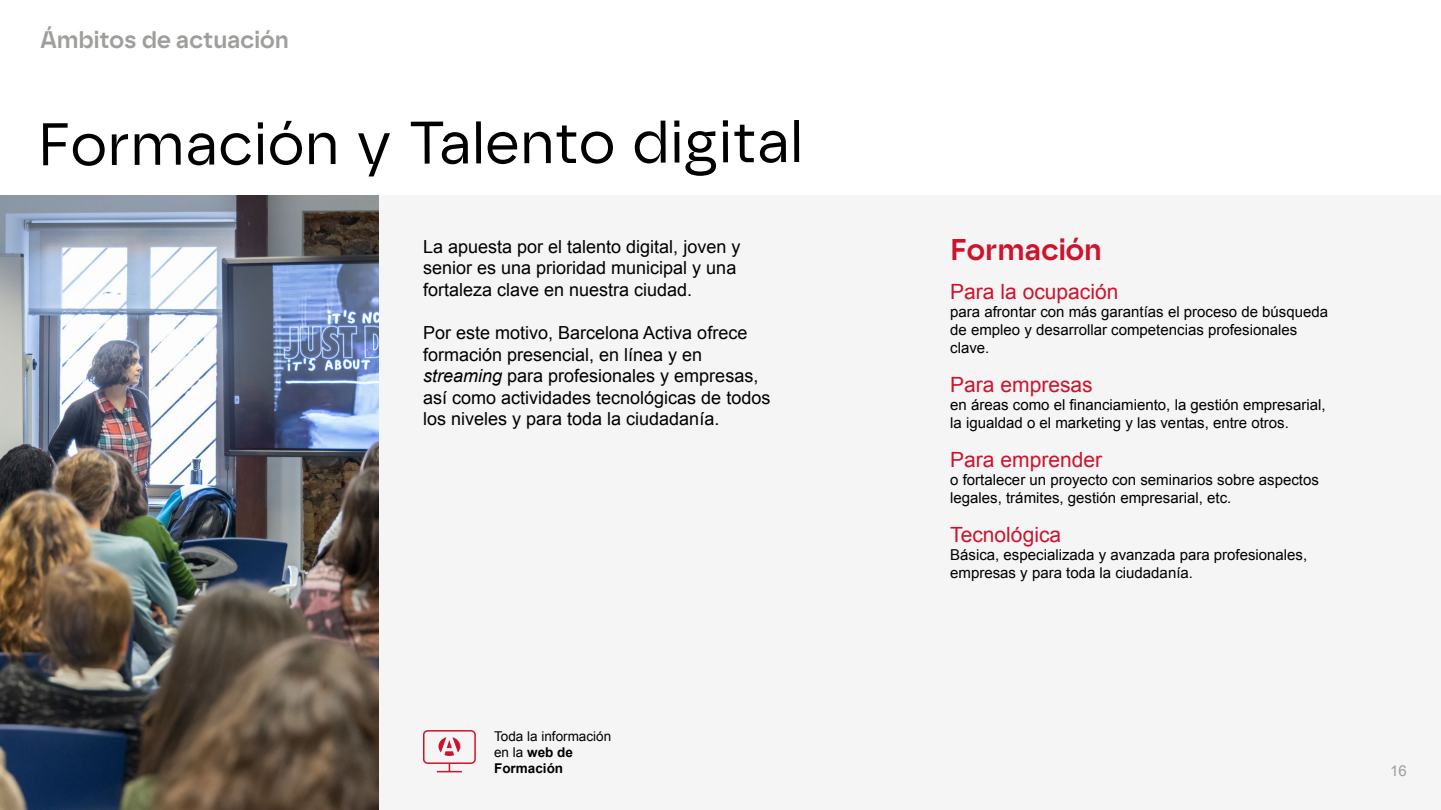
<style>
.page{position:relative;width:1441px;height:810px;background:#fff}
.page>*{position:absolute;margin:0;border:0;box-sizing:border-box;transform-origin:0 0}
.t1{font:60px "Safiro";letter-spacing:-.005em;color:#000}
.Secció___Titol_N2{font:600 30px "Safiro";color:#ce132d}
.t2{font:600 24px "Safiro";color:#9e9e9c}
.Secció___Títol_N3{font:21px "Arial";color:#ce132d}
.Text___Destacat{font:18px/21.6px "Arial";color:#000}
.Text___Normal{font:15px/18px "Arial";color:#000}
.t3{font:15px "Arial";color:#9e9e9c}
.t4{font:13.5px/16.2px "Arial";color:#000}
.s1{font-style:italic}
.s2{font-weight:700}
</style>
<div class="page">
<div style="left:0;top:196px;width:1440px;height:614px;background:#f5f5f5"></div>
<img style="left:0;top:196px;width:378px;height:614px">
<svg style="left:423px;top:730px;width:53px;height:43px"></svg>
<p class="t2" style="left:40px;top:26px;width:250px">Ámbitos de actuación</p>
<p class="t1" style="left:38px;top:108px;width:767px">Formación y Talento digital</p>
<p class="Text___Destacat" style="left:423px;top:236px;width:319px">La apuesta por el talento digital, joven y senior es una prioridad municipal y una fortaleza clave en nuestra ciudad.</p>
<p class="Text___Destacat" style="left:423px;top:322px;width:349px">Por este motivo, Barcelona Activa ofrece formación presencial, en línea y en <span class="s1">streaming</span> para profesionales y empresas, así como actividades tecnológicas de todos los niveles y para toda la ciudadanía.</p>
<p class="t4" style="left:494px;top:728px;width:119px">Toda la información en la <span class="s2">web de<br>Formación</span></p>
<p class="Secció___Titol_N2" style="left:950px;top:232px;width:153px">Formación</p>
<p class="Secció___Títol_N3" style="left:950px;top:278px;width:170px">Para la ocupación</p>
<p class="Text___Normal" style="left:950px;top:303px;width:379px">para afrontar con más garantías el proceso de búsqueda de empleo y desarrollar competencias profesionales clave.</p>
<p class="Secció___Títol_N3" style="left:950px;top:371px;width:144px">Para empresas</p>
<p class="Text___Normal" style="left:950px;top:396px;width:377px">en áreas como el financiamiento, la gestión empresarial, la igualdad o el marketing y las ventas, entre otros.</p>
<p class="Secció___Títol_N3" style="left:950px;top:446px;width:153px">Para emprender</p>
<p class="Text___Normal" style="left:950px;top:471px;width:370px">o fortalecer un proyecto con seminarios sobre aspectos legales, trámites, gestión empresarial, etc.</p>
<p class="Secció___Títol_N3" style="left:950px;top:521px;width:112px">Tecnológica</p>
<p class="Text___Normal" style="left:950px;top:546px;width:358px">Básica, especializada y avanzada para profesionales,</p>
<p class="Text___Normal" style="left:950px;top:564px;width:244px">empresas y para toda la ciudadanía.</p>
<p class="t3" style="left:1389px;top:761px;width:18px">16</p>
</div>
